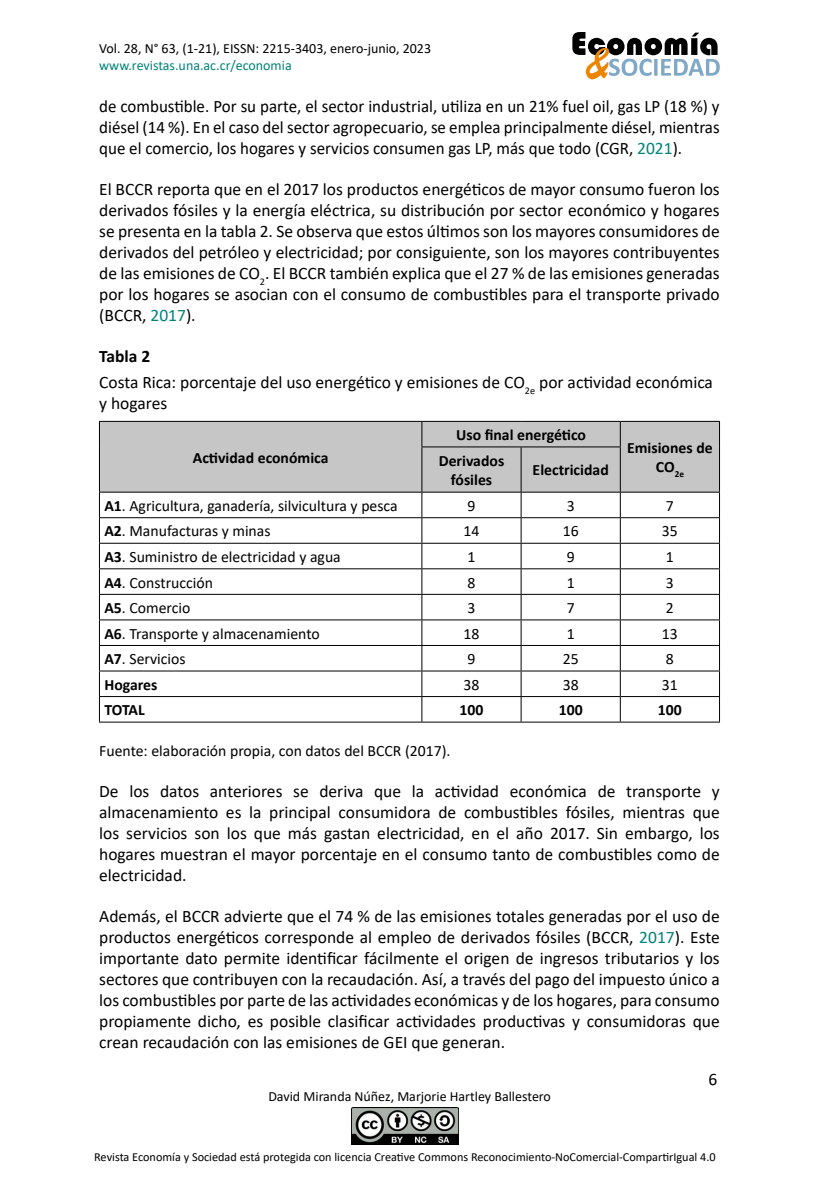
<style>
.page{position:relative;width:819px;height:1197px;background:#fff}
.page>*{position:absolute;margin:0;border:0;box-sizing:border-box;transform-origin:0 0}
.Texto_General{font:17.5px/21px "Calibri";color:#000;text-align:justify}
.Titulo_tabla{font:17.5px/21px "Calibri";color:#000}
.Titulo_tabla-2{font:700 17.5px "Calibri";color:#000}
.Texto_celdas{font:15.75px "Calibri";color:#000}
.Encabezado{font:700 15.75px/18.9px "Calibri";color:#000;text-align:center}
.Fuente{font:15.75px "Calibri";color:#000}
.Texto_celdas-2{font:700 15.75px "Calibri";color:#000}
.t1{font:14px "Calibri";color:#000}
.t2{font:14px "Calibri";color:#008379}
.t3{font:12.25px "Calibri";color:#000}
.s1{color:#008379}
.s2{font-weight:700}
</style>
<div class="page">
<svg style="left:572px;top:32px;width:148px;height:47px"></svg>
<img style="left:352px;top:1107px;width:106px;height:38px">
<div style="left:100px;top:422px;width:619px;height:70px;background:#c6c6c6"></div>
<svg style="left:421px;top:422px;width:1px;height:24px"></svg>
<svg style="left:620px;top:422px;width:1px;height:24px"></svg>
<hr style="left:421px;top:447px;width:1px;height:45px;background:#000">
<hr style="left:521px;top:447px;width:1px;height:45px;background:#000">
<hr style="left:620px;top:447px;width:1px;height:45px;background:#000">
<hr style="left:99px;top:517px;width:323px;height:1px;background:#000">
<hr style="left:422px;top:517px;width:99px;height:1px;background:#000">
<hr style="left:521px;top:517px;width:99px;height:1px;background:#000">
<hr style="left:620px;top:517px;width:100px;height:1px;background:#000">
<hr style="left:99px;top:543px;width:323px;height:1px;background:#000">
<hr style="left:422px;top:543px;width:99px;height:1px;background:#000">
<hr style="left:521px;top:543px;width:99px;height:1px;background:#000">
<hr style="left:620px;top:543px;width:100px;height:1px;background:#000">
<hr style="left:99px;top:568px;width:323px;height:1px;background:#000">
<hr style="left:422px;top:568px;width:99px;height:1px;background:#000">
<hr style="left:521px;top:568px;width:99px;height:1px;background:#000">
<hr style="left:620px;top:568px;width:100px;height:1px;background:#000">
<hr style="left:99px;top:594px;width:323px;height:1px;background:#000">
<hr style="left:422px;top:594px;width:99px;height:1px;background:#000">
<hr style="left:521px;top:594px;width:99px;height:1px;background:#000">
<hr style="left:620px;top:594px;width:100px;height:1px;background:#000">
<hr style="left:99px;top:619px;width:323px;height:1px;background:#000">
<hr style="left:422px;top:619px;width:99px;height:1px;background:#000">
<hr style="left:521px;top:619px;width:99px;height:1px;background:#000">
<hr style="left:620px;top:619px;width:100px;height:1px;background:#000">
<hr style="left:99px;top:645px;width:323px;height:1px;background:#000">
<hr style="left:422px;top:645px;width:99px;height:1px;background:#000">
<hr style="left:521px;top:645px;width:99px;height:1px;background:#000">
<hr style="left:620px;top:645px;width:100px;height:1px;background:#000">
<hr style="left:99px;top:671px;width:323px;height:1px;background:#000">
<hr style="left:422px;top:671px;width:99px;height:1px;background:#000">
<hr style="left:521px;top:671px;width:99px;height:1px;background:#000">
<hr style="left:620px;top:671px;width:100px;height:1px;background:#000">
<svg style="left:421px;top:493px;width:1px;height:229px"></svg>
<svg style="left:521px;top:493px;width:1px;height:229px"></svg>
<svg style="left:620px;top:493px;width:1px;height:229px"></svg>
<hr style="left:421px;top:446px;width:100px;height:1px;background:#000">
<hr style="left:521px;top:446px;width:100px;height:1px;background:#000">
<hr style="left:99px;top:696px;width:323px;height:1px;background:#000">
<hr style="left:422px;top:696px;width:99px;height:1px;background:#000">
<hr style="left:521px;top:696px;width:99px;height:1px;background:#000">
<hr style="left:620px;top:696px;width:100px;height:1px;background:#000">
<svg style="left:99px;top:493px;width:1px;height:229px"></svg>
<svg style="left:719px;top:493px;width:1px;height:229px"></svg>
<hr style="left:99px;top:722px;width:323px;height:1px;background:#000">
<hr style="left:422px;top:722px;width:99px;height:1px;background:#000">
<hr style="left:521px;top:722px;width:99px;height:1px;background:#000">
<hr style="left:620px;top:722px;width:100px;height:1px;background:#000">
<hr style="left:99px;top:421px;width:323px;height:1px;background:#000">
<svg style="left:99px;top:422px;width:1px;height:25px"></svg>
<hr style="left:422px;top:421px;width:99px;height:1px;background:#000">
<hr style="left:521px;top:421px;width:99px;height:1px;background:#000">
<hr style="left:620px;top:421px;width:100px;height:1px;background:#000">
<svg style="left:719px;top:422px;width:1px;height:25px"></svg>
<hr style="left:99px;top:447px;width:1px;height:45px;background:#000">
<hr style="left:719px;top:447px;width:1px;height:45px;background:#000">
<hr style="left:99px;top:492px;width:323px;height:1px;background:#000">
<hr style="left:422px;top:492px;width:99px;height:1px;background:#000">
<hr style="left:521px;top:492px;width:99px;height:1px;background:#000">
<hr style="left:620px;top:492px;width:100px;height:1px;background:#000">
<p class="t1" style="left:99px;top:38px;width:333px">Vol. 28, N° 63, (1-21), EISSN: 2215-3403, enero-junio, 2023</p>
<p class="t2" style="left:99px;top:55px;width:194px">www.revistas.una.ac.cr/economia</p>
<p class="Texto_General" style="left:99px;top:96px;width:622px">de combustible. Por su parte, el sector industrial, utiliza en un 21% fuel oil, gas LP (18 %) y diésel (14 %). En el caso del sector agropecuario, se emplea principalmente diésel, mientras que el comercio, los hogares y servicios consumen gas LP, más que todo (CGR, <span class="s1">2021</span>).</p>
<p class="Texto_General" style="left:99px;top:178px;width:622px">El BCCR reporta que en el 2017 los productos energéticos de mayor consumo fueron los derivados fósiles y la energía eléctrica, su distribución por sector económico y hogares se presenta en la tabla 2. Se observa que estos últimos son los mayores consumidores de derivados del petróleo y electricidad; por consiguiente, son los mayores contribuyentes de las emisiones de CO<sub>2</sub>. El BCCR también explica que el 27 % de las emisiones generadas por los hogares se asocian con el consumo de combustibles para el transporte privado (BCCR, <span class="s1">2017</span>).</p>
<p class="Titulo_tabla-2" style="left:99px;top:344px;width:53px">Tabla 2</p>
<p class="Titulo_tabla" style="left:99px;top:371px;width:615px">Costa Rica: porcentaje del uso energético y emisiones de CO<sub>2e</sub> por actividad económica y hogares</p>
<p class="Encabezado" style="left:193px;top:447px;width:137px">Actividad económica</p>
<p class="Encabezado" style="left:456px;top:425px;width:132px">Uso final energético</p>
<p class="Encabezado" style="left:627px;top:438px;width:87px">Emisiones de<br>CO<sub>2e</sub></p>
<p class="Encabezado" style="left:439px;top:451px;width:67px">Derivados fósiles</p>
<p class="Encabezado" style="left:533px;top:460px;width:78px">Electricidad</p>
<p class="Texto_celdas" style="left:104px;top:495px;width:295px"><span class="s2">A1</span>. Agricultura, ganadería, silvicultura y pesca</p>
<p class="Texto_celdas" style="left:468px;top:495px;width:9px">9</p>
<p class="Texto_celdas" style="left:567px;top:495px;width:9px">3</p>
<p class="Texto_celdas" style="left:666px;top:495px;width:9px">7</p>
<p class="Texto_celdas" style="left:104px;top:520px;width:168px"><span class="s2">A2</span>. Manufacturas y minas</p>
<p class="Texto_celdas" style="left:464px;top:520px;width:17px">14</p>
<p class="Texto_celdas" style="left:563px;top:520px;width:17px">16</p>
<p class="Texto_celdas" style="left:662px;top:520px;width:17px">35</p>
<p class="Texto_celdas" style="left:104px;top:546px;width:238px"><span class="s2">A3</span>. Suministro de electricidad y agua</p>
<p class="Texto_celdas" style="left:468px;top:546px;width:9px">1</p>
<p class="Texto_celdas" style="left:567px;top:546px;width:9px">9</p>
<p class="Texto_celdas" style="left:666px;top:546px;width:9px">1</p>
<p class="Texto_celdas" style="left:104px;top:571px;width:110px"><span class="s2">A4</span>. Construcción</p>
<p class="Texto_celdas" style="left:468px;top:571px;width:9px">8</p>
<p class="Texto_celdas" style="left:567px;top:571px;width:9px">1</p>
<p class="Texto_celdas" style="left:666px;top:571px;width:9px">3</p>
<p class="Texto_celdas" style="left:104px;top:597px;width:88px"><span class="s2">A5</span>. Comercio</p>
<p class="Texto_celdas" style="left:468px;top:597px;width:9px">3</p>
<p class="Texto_celdas" style="left:567px;top:597px;width:9px">7</p>
<p class="Texto_celdas" style="left:666px;top:597px;width:9px">2</p>
<p class="Texto_celdas" style="left:104px;top:622px;width:217px"><span class="s2">A6</span>. Transporte y almacenamiento</p>
<p class="Texto_celdas" style="left:464px;top:622px;width:17px">18</p>
<p class="Texto_celdas" style="left:567px;top:622px;width:9px">1</p>
<p class="Texto_celdas" style="left:662px;top:622px;width:17px">13</p>
<p class="Texto_celdas" style="left:104px;top:648px;width:83px"><span class="s2">A7</span>. Servicios</p>
<p class="Texto_celdas" style="left:468px;top:648px;width:9px">9</p>
<p class="Texto_celdas" style="left:563px;top:648px;width:17px">25</p>
<p class="Texto_celdas" style="left:666px;top:648px;width:9px">8</p>
<p class="Texto_celdas-2" style="left:104px;top:673px;width:55px">Hogares</p>
<p class="Texto_celdas" style="left:464px;top:674px;width:17px">38</p>
<p class="Texto_celdas" style="left:563px;top:674px;width:17px">38</p>
<p class="Texto_celdas" style="left:662px;top:674px;width:17px">31</p>
<p class="Texto_celdas-2" style="left:104px;top:699px;width:42px">TOTAL</p>
<p class="Texto_celdas-2" style="left:460px;top:699px;width:25px">100</p>
<p class="Texto_celdas-2" style="left:559px;top:699px;width:25px">100</p>
<p class="Texto_celdas-2" style="left:658px;top:699px;width:25px">100</p>
<p class="Fuente" style="left:99px;top:740px;width:353px">Fuente: elaboración propia, con datos del BCCR (2017).</p>
<p class="Texto_General" style="left:99px;top:780px;width:622px">De los datos anteriores se deriva que la actividad económica de transporte y almacenamiento es la principal consumidora de combustibles fósiles, mientras que los servicios son los que más gastan electricidad, en el año 2017. Sin embargo, los hogares muestran el mayor porcentaje en el consumo tanto de combustibles como de electricidad.</p>
<p class="Texto_General" style="left:99px;top:905px;width:622px">Además, el BCCR advierte que el 74 % de las emisiones totales generadas por el uso de productos energéticos corresponde al empleo de derivados fósiles (BCCR, <span class="s1">2017</span>). Este importante dato permite identificar fácilmente el origen de ingresos tributarios y los sectores que contribuyen con la recaudación. Así, a través del pago del impuesto único a los combustibles por parte de las actividades económicas y de los hogares, para consumo propiamente dicho, es posible clasificar actividades productivas y consumidoras que crean recaudación con las emisiones de GEI que generan.</p>
<p class="t1" style="left:268px;top:1086px;width:284px">David Miranda Núñez, Marjorie Hartley Ballestero</p>
<p class="Texto_General" style="left:709px;top:1068px;width:10px">6</p>
<p class="t3" style="left:94px;top:1149px;width:623px">Revista Economía y Sociedad está protegida con licencia Creative Commons Reconocimiento-NoComercial-CompartirIgual 4.0</p>
</div>
